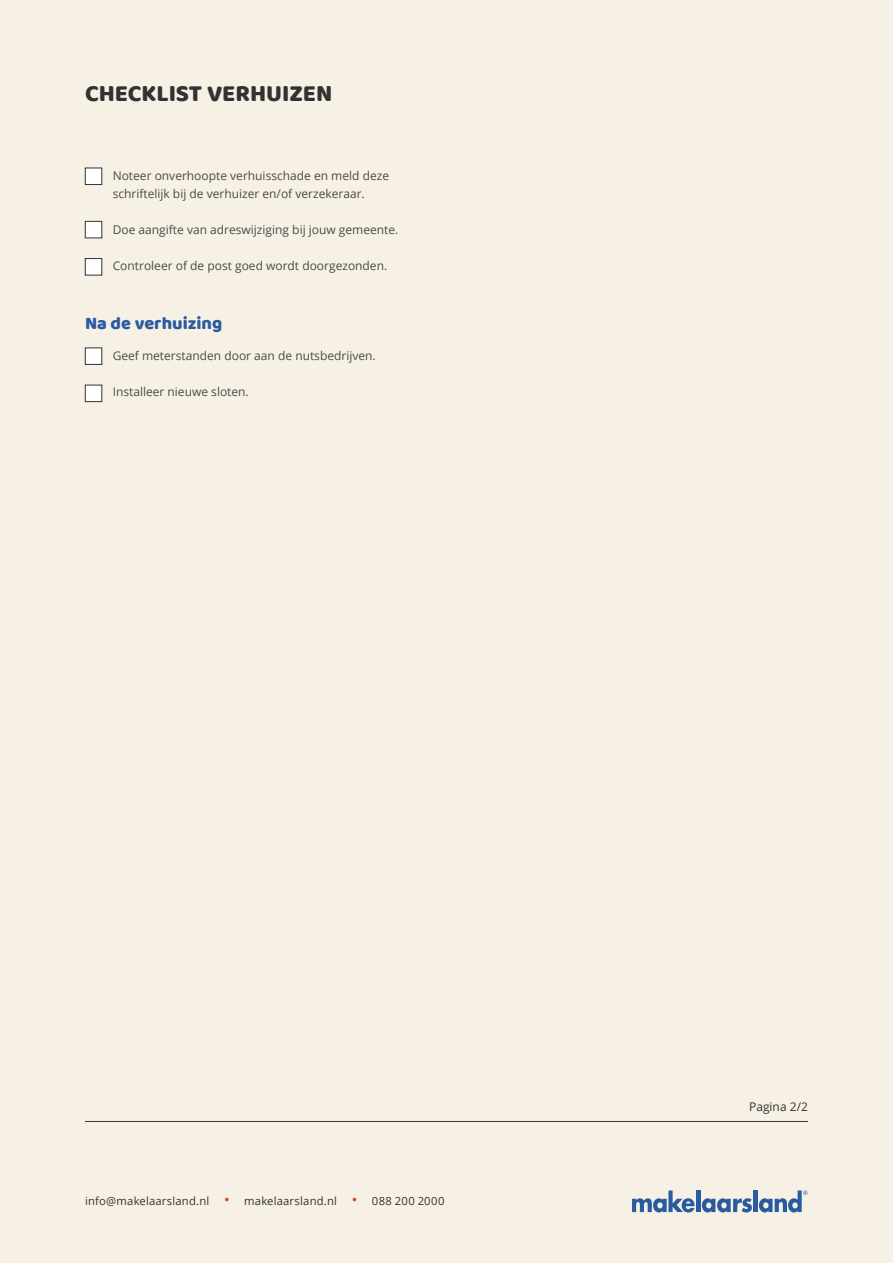
<style>
.page{position:relative;width:893px;height:1263px;background:#f7f1e5}
.page>*{position:absolute;margin:0;border:0;box-sizing:border-box;transform-origin:0 0}
.t1{font:24px "Baloo";color:#333232}
.t2{font:18px "Baloo";color:#2a5ba1}
.t3{font:12px/18px "Open Sans";color:#4a4a49}
.t4{font:12px "Open Sans";color:#333232}
.t5{font:11.25px "Open Sans";letter-spacing:.015em;color:#333232}
.t6{font:11.25px "Open Sans";letter-spacing:.035em;color:#333232}
.s1{font-size:15px;color:#d34016}
</style>
<div class="page">
<svg style="left:632px;top:1190px;width:63px;height:22px"></svg>
<hr style="left:696px;top:1190px;width:4px;height:22px;background:#295ba1">
<svg style="left:702px;top:1198px;width:50px;height:14px"></svg>
<div style="left:753px;top:1190px;width:5px;height:22px;background:#295ba1"></div>
<svg style="left:759px;top:1190px;width:49px;height:22px"></svg>
<div style="left:85px;top:168px;width:17px;height:17px;background:#fff;border:1px solid #333232"></div>
<div style="left:85px;top:221px;width:17px;height:17px;background:#fff;border:1px solid #333232"></div>
<div style="left:85px;top:385px;width:17px;height:17px;background:#fff;border:1px solid #333232"></div>
<div style="left:85px;top:348px;width:17px;height:17px;background:#fff;border:1px solid #333232"></div>
<div style="left:85px;top:258px;width:17px;height:17px;background:#fff;border:1px solid #333232"></div>
<hr style="left:85px;top:1121px;width:723px;height:1px;background:#333">
<h1 class="t1" style="left:85px;top:78px;width:249px">CHECKLIST VERHUIZEN</h1>
<p class="t3" style="left:113px;top:166px;width:278px">Noteer onverhoopte verhuisschade en meld deze schriftelijk bij de verhuizer en/of verzekeraar.</p>
<p class="t3" style="left:113px;top:220px;width:287px">Doe aangifte van adreswijziging bij jouw gemeente.</p>
<p class="t3" style="left:113px;top:256px;width:276px">Controleer of de post goed wordt doorgezonden.</p>
<h2 class="t2" style="left:85px;top:313px;width:139px">Na de verhuizing</h2>
<p class="t3" style="left:113px;top:346px;width:265px">Geef meterstanden door aan de nutsbedrijven.</p>
<p class="t3" style="left:113px;top:382px;width:138px">Installeer nieuwe sloten.</p>
<p class="t5" style="left:85px;top:1193px;width:146px">info@makelaarsland.nl <span class="s1">•</span></p>
<p class="t5" style="left:244px;top:1193px;width:115px">makelaarsland.nl <span class="s1">•</span></p>
<p class="t6" style="left:372px;top:1193px;width:74px">088 200 2000</p>
<p class="t4" style="left:749px;top:1098px;width:60px">Pagina 2/2</p>
</div>
